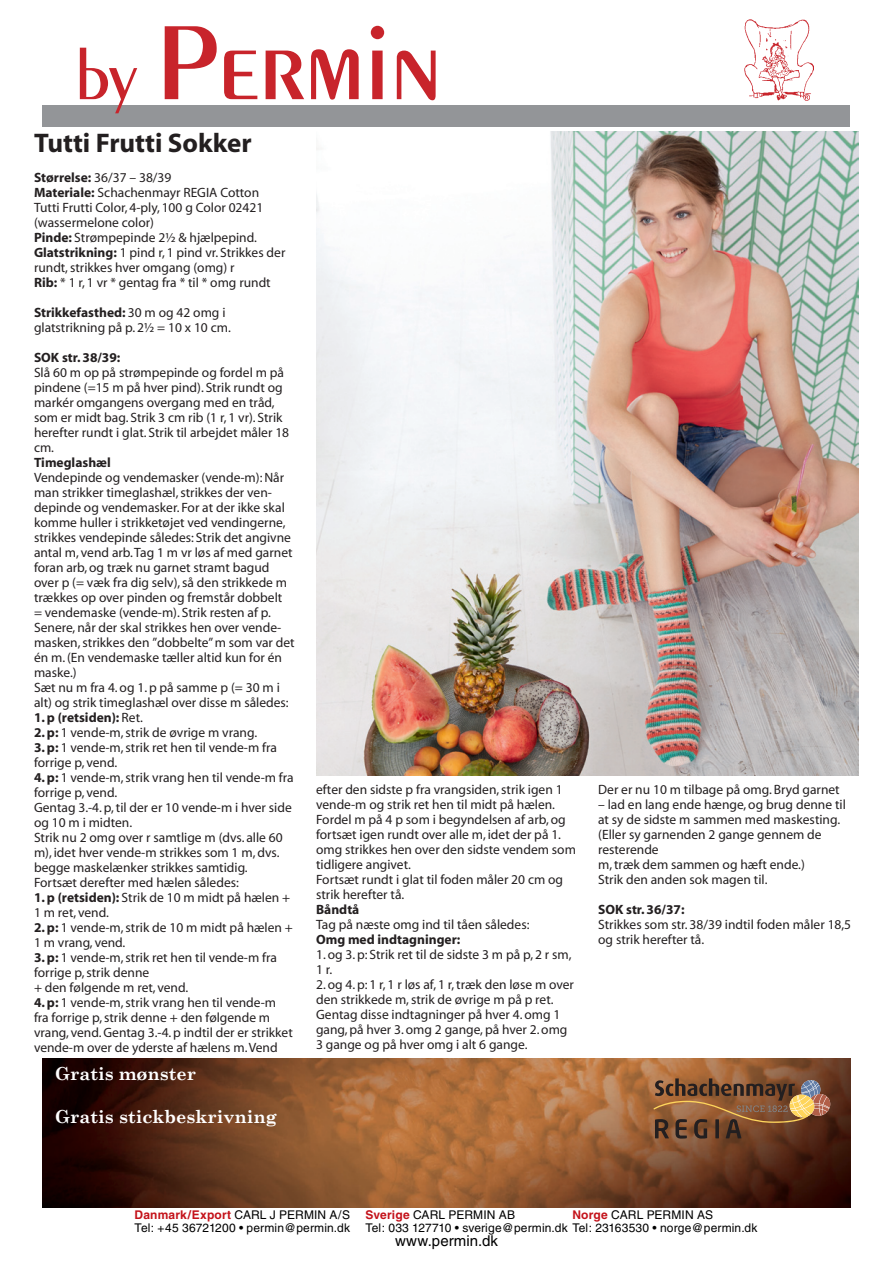
<style>
.page{position:relative;width:893px;height:1263px;background:#fff}
.page>*{position:absolute;margin:0;border:0;box-sizing:border-box;transform-origin:0 0}
.t1{font:112.5px "Penguin Plain";color:#c8242b}
.t2{font:700 27px "Myriad";color:#231f20}
.t3{font:700 18px "Century Schoolbook";color:#fff}
.t4{font:15px "Helvetica";letter-spacing:.005em;color:#000}
.t5{font:13.5px/15px "Myriad";color:#231f20}
.t6{font:700 13.5px "Myriad";color:#231f20}
.t7{font:12px "Helvetica";letter-spacing:.01em;color:#000}
.t8{font:700 12px "Helvetica";letter-spacing:.015em;color:#c4121a}
.s1{font-size:72px}
.s2{font-weight:700}
.s3{font-weight:400}
.s4{font-weight:400;color:#000}
.s5{font-weight:700;color:#c4121a}
</style>
<div class="page">
<div style="left:43px;top:106px;width:807px;height:21px;background:#939598"></div>
<img style="left:745px;top:20px;width:68px;height:80px">
<img style="left:43px;top:1058px;width:807px;height:150px">
<svg style="left:653px;top:1078px;width:177px;height:60px;background:#805637"></svg>
<img style="left:316px;top:132px;width:543px;height:644px">
<h1 class="t1" style="left:76px;top:-4px;width:368px"><span class="s1">by</span> Permin</h1>
<h2 class="t2" style="left:34px;top:129px;width:219px">Tutti Frutti Sokker</h2>
<p class="t5" style="left:34px;top:171px;width:253px"><span class="s2">Størrelse:</span> 36/37 – 38/39<br><span class="s2">Materiale:</span> Schachenmayr REGIA Cotton Tutti Frutti Color, 4-ply, 100 g Color 02421 (wassermelone color)<br><span class="s2">Pinde:</span> Strømpepinde 2½ &amp; hjælpepind.<br><span class="s2">Glatstrikning:</span> 1 pind r, 1 pind vr. Strikkes der rundt, strikkes hver omgang (omg) r<br><span class="s2">Rib:</span> * 1 r, 1 vr * gentag fra * til * omg rundt</p>
<p class="t5" style="left:34px;top:306px;width:198px"><span class="s2">Strikkefasthed:</span> 30 m og 42 omg i glatstrikning på p. 2½ = 10 x 10 cm.</p>
<p class="t6" style="left:34px;top:351px;width:88px">SOK str. 38/39:</p>
<p class="t5" style="left:34px;top:366px;width:257px">Slå 60 m op på strømpepinde og fordel m på pindene (=15 m på hver pind). Strik rundt og markér omgangens overgang med en tråd, som er midt bag. Strik 3 cm rib (1 r, 1 vr). Strik herefter rundt i glat. Strik til arbejdet måler 18 cm.</p>
<p class="t6" style="left:34px;top:456px;width:78px">Timeglashæl</p>
<p class="t5" style="left:34px;top:471px;width:262px">Vendepinde og vendemasker (vende-m): Når man strikker timeglashæl, strikkes der ven&shy;depinde og vendemasker. For at der ikke skal komme huller i strikketøjet ved vendingerne, strikkes vendepinde således: Strik det angivne antal m, vend arb. Tag 1 m vr løs af med garnet foran arb, og træk nu garnet stramt bagud over p (= væk fra dig selv), så den strikkede m trækkes op over pinden og fremstår dobbelt<br>= vendemaske (vende-m). Strik resten af p.<br>Senere, når der skal strikkes hen over vende&shy;masken, strikkes den ”dobbelte” m som var det én m. (En vendemaske tæller altid kun for én maske.)<br>Sæt nu m fra 4. og 1. p på samme p (= 30 m i alt) og strik timeglashæl over disse m således:</p>
<p class="t6" style="left:34px;top:711px;width:110px">1. p (retsiden): <span class="s3">Ret.</span></p>
<p class="t5" style="left:34px;top:726px;width:225px"><span class="s2">2. p:</span> 1 vende-m, strik de øvrige m vrang.</p>
<p class="t5" style="left:34px;top:741px;width:244px"><span class="s2">3. p:</span> 1 vende-m, strik ret hen til vende-m fra forrige p, vend.</p>
<p class="t5" style="left:34px;top:771px;width:261px"><span class="s2">4. p:</span> 1 vende-m, strik vrang hen til vende-m fra forrige p, vend.<br>Gentag 3.-4. p, til der er 10 vende-m i hver side og 10 m i midten.<br>Strik nu 2 omg over r samtlige m (dvs. alle 60 m), idet hver vende-m strikkes som 1 m, dvs. begge maskelænker strikkes samtidig.<br>Fortsæt derefter med hælen således:</p>
<p class="t5" style="left:34px;top:891px;width:258px"><span class="s2">1. p (retsiden):</span> Strik de 10 m midt på hælen +<br>1 m ret, vend.</p>
<p class="t5" style="left:34px;top:921px;width:260px"><span class="s2">2. p:</span> 1 vende-m, strik de 10 m midt på hælen +<br>1 m vrang, vend.</p>
<p class="t5" style="left:34px;top:951px;width:244px"><span class="s2">3. p:</span> 1 vende-m, strik ret hen til vende-m fra forrige p, strik denne<br>+ den følgende m ret, vend.</p>
<p class="t5" style="left:34px;top:996px;width:260px"><span class="s2">4. p:</span> 1 vende-m, strik vrang hen til vende-m fra forrige p, strik denne + den følgende m vrang, vend. Gentag 3.-4. p indtil der er strikket vende-m over de yderste af hælens m. Vend</p>
<h3 class="t3" style="left:55px;top:1059px;width:142px">Gratis mønster</h3>
<h3 class="t3" style="left:55px;top:1102px;width:223px">Gratis stickbeskrivning</h3>
<p class="t5" style="left:316px;top:783px;width:261px">efter den sidste p fra vrangsiden, strik igen 1 vende-m og strik ret hen til midt på hælen.<br>Fordel m på 4 p som i begyndelsen af arb, og fortsæt igen rundt over alle m, idet der på 1. omg strikkes hen over den sidste vendem som tidligere angivet.<br>Fortsæt rundt i glat til foden måler 20 cm og strik herefter tå.</p>
<p class="t6" style="left:316px;top:903px;width:45px">Båndtå</p>
<p class="t5" style="left:316px;top:918px;width:215px">Tag på næste omg ind til tåen således:</p>
<p class="t6" style="left:316px;top:933px;width:146px">Omg med indtagninger:</p>
<p class="t5" style="left:316px;top:948px;width:257px">1. og 3. p: Strik ret til de sidste 3 m på p, 2 r sm,<br>1 r.</p>
<p class="t5" style="left:316px;top:978px;width:259px">2. og 4. p: 1 r, 1 r løs af, 1 r, træk den løse m over den strikkede m, strik de øvrige m på p ret.<br>Gentag disse indtagninger på hver 4. omg 1 gang, på hver 3. omg 2 gange, på hver 2. omg 3 gange og på hver omg i alt 6 gange.</p>
<p class="t5" style="left:598px;top:783px;width:243px">Der er nu 10 m tilbage på omg. Bryd garnet</p>
<p class="t5" style="left:598px;top:798px;width:249px">– lad en lang ende hænge, og brug denne til at sy de sidste m sammen med maskesting. (Eller sy garnenden 2 gange gennem de resterende<br>m, træk dem sammen og hæft ende.)<br>Strik den anden sok magen til.</p>
<p class="t6" style="left:598px;top:903px;width:88px">SOK str. 36/37:</p>
<p class="t5" style="left:598px;top:918px;width:255px">Strikkes som str. 38/39 indtil foden måler 18,5 og strik herefter tå.</p>
<p class="t8" style="left:135px;top:1207px;width:217px">Danmark/Export <span class="s4">CARL J PERMIN A/S</span></p>
<p class="t7" style="left:365px;top:1207px;width:151px"><span class="s5">Sverige</span> CARL PERMIN AB</p>
<p class="t7" style="left:572px;top:1207px;width:142px"><span class="s5">Norge</span> CARL PERMIN AS</p>
<p class="t7" style="left:135px;top:1221px;width:217px">Tel: +45 36721200 • permin@permin.dk</p>
<p class="t7" style="left:365px;top:1221px;width:394px">Tel: 033 127710 • sverige@permin.dk Tel: 23163530 • norge@permin.dk</p>
<p class="t4" style="left:395px;top:1232px;width:104px">www.permin.dk</p>
</div>
